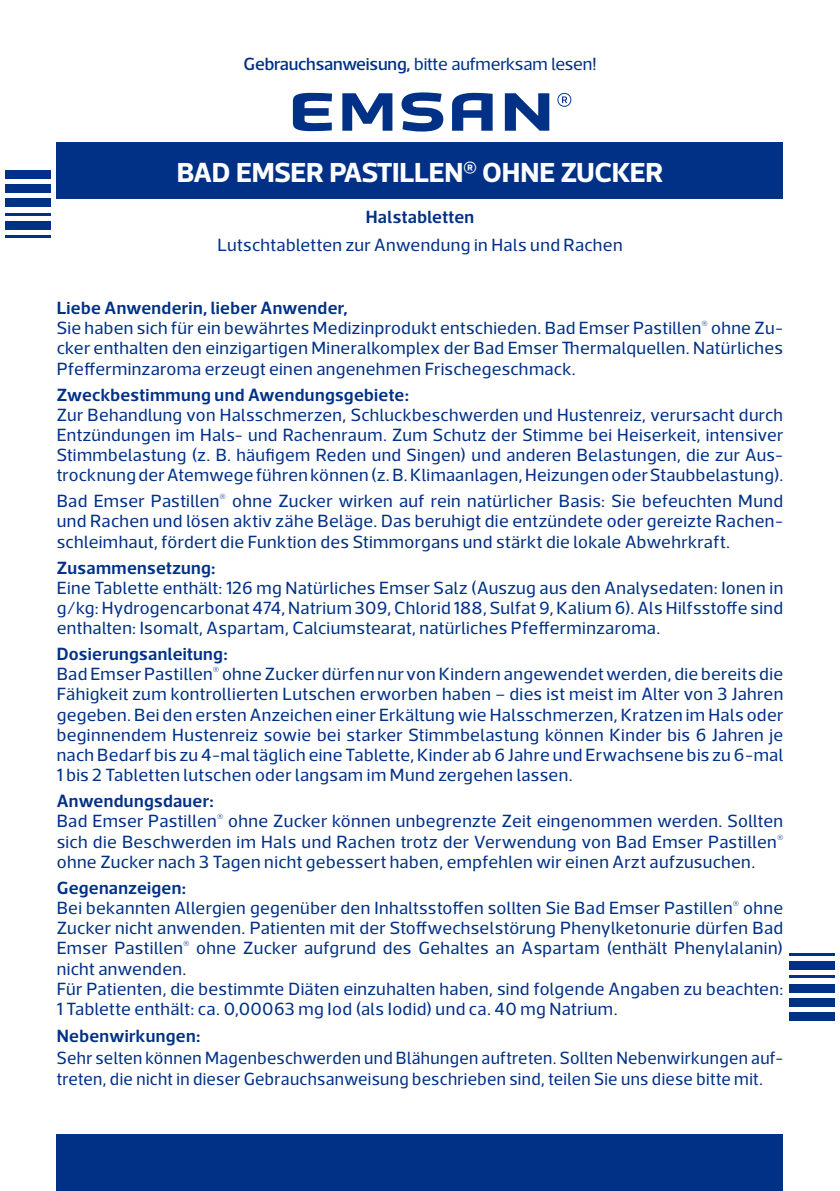
<style>
.page{position:relative;width:840px;height:1191px;background:#fff}
.page>*{position:absolute;margin:0;border:0;box-sizing:border-box;transform-origin:0 0}
.t1{font:700 28px "Acto";letter-spacing:-.01em;color:#fff}
.t2{font:18px/20.2px "Acto";letter-spacing:.015em;color:#003186}
.t3{font:18px/21.6px "Acto";letter-spacing:.015em;color:#003186;scale:.96 1}
.t4{font:600 18px "Acto";letter-spacing:.02em;color:#003186}
.t5{font:18px "Acto";letter-spacing:-.01em;color:#003186}
.s1{font-weight:500}
.s2{font-size:24px}
.s3{font-weight:600}
</style>
<div class="page">
<div style="left:6px;top:170px;width:45px;height:9px;background:#003186"></div>
<div style="left:6px;top:184px;width:45px;height:9px;background:#003186"></div>
<div style="left:6px;top:198px;width:45px;height:9px;background:#003186"></div>
<hr style="left:6px;top:213px;width:45px;height:2px;background:#003186">
<div style="left:6px;top:221px;width:45px;height:9px;background:#003186"></div>
<hr style="left:6px;top:235px;width:45px;height:3px;background:#003186">
<div style="left:788px;top:1012px;width:45px;height:8px;background:#003186"></div>
<div style="left:788px;top:998px;width:45px;height:8px;background:#003186"></div>
<div style="left:788px;top:984px;width:45px;height:8px;background:#003186"></div>
<hr style="left:788px;top:975px;width:45px;height:3px;background:#003186">
<div style="left:788px;top:961px;width:45px;height:8px;background:#003186"></div>
<hr style="left:788px;top:952px;width:45px;height:3px;background:#003186">
<div style="left:57px;top:142px;width:725px;height:56px;background:#003186"></div>
<svg style="left:293px;top:93px;width:39px;height:38px"></svg>
<svg style="left:342px;top:93px;width:50px;height:38px"></svg>
<svg style="left:401px;top:92px;width:42px;height:39px"></svg>
<svg style="left:504px;top:93px;width:45px;height:38px"></svg>
<svg style="left:452px;top:93px;width:40px;height:38px"></svg>
<svg style="left:557px;top:93px;width:14px;height:14px"></svg>
<div style="left:57px;top:1134px;width:725px;height:57px;background:#003186"></div>
<p class="t5" style="left:243px;top:54px;width:354px"><span class="s1">Gebrauchsanweisung,</span> bitte aufmerksam lesen!</p>
<h1 class="t1" style="left:177px;top:155px;width:487px">BAD EMSER PASTILLEN<span class="s2">®</span> OHNE ZUCKER</h1>
<p class="t4" style="left:365px;top:206px;width:110px">Halstabletten</p>
<p class="t2" style="left:217px;top:234px;width:406px">Lutschtabletten zur Anwendung in Hals und Rachen</p>
<p class="t2" style="left:57px;top:297px;width:727px"><span class="s3">Liebe Anwenderin, lieber Anwender,<br></span>Sie haben sich für ein bewährtes Medizinprodukt entschieden. Bad Emser Pastillen<sup>®</sup> ohne Zu&shy;cker enthalten den einzigartigen Mineralkomplex der Bad Emser Thermalquellen. Natürliches Pfefferminzaroma erzeugt einen angenehmen Frischegeschmack.</p>
<p class="t4" style="left:57px;top:383px;width:353px">Zweckbestimmung und Awendungsgebiete:</p>
<p class="t2" style="left:57px;top:404px;width:727px;text-align:justify">Zur Behandlung von Halsschmerzen, Schluckbeschwerden und Hustenreiz, verursacht durch Entzündungen im Hals- und Rachenraum. Zum Schutz der Stimme bei Heiserkeit, intensiver Stimmbelastung (z. B. häufigem Reden und Singen) und anderen Belastungen, die zur Aus&shy;trocknung der Atemwege führen können (z. B. Klimaanlagen, Heizungen oder Staubbelastung).</p>
<p class="t2" style="left:57px;top:491px;width:727px;text-align:justify">Bad Emser Pastillen<sup>®</sup> ohne Zucker wirken auf rein natürlicher Basis: Sie befeuchten Mund und Rachen und lösen aktiv zähe Beläge. Das beruhigt die entzündete oder gereizte Rachen&shy;schleimhaut, fördert die Funktion des Stimmorgans und stärkt die lokale Abwehrkraft.</p>
<p class="t4" style="left:57px;top:556px;width:160px">Zusammensetzung:</p>
<p class="t2" style="left:57px;top:577px;width:727px;text-align:justify">Eine Tablette enthält: 126 mg Natürliches Emser Salz (Auszug aus den Analysedaten: Ionen in g/kg: Hydrogencarbonat 474, Natrium 309, Chlorid 188, Sulfat 9, Kalium 6 ). Als Hilfsstoffe sind enthalten: Isomalt, Aspartam, Calciumstearat, natürliches Pfefferminzaroma.</p>
<p class="t2" style="left:57px;top:643px;width:727px"><span class="s3">Dosierungsanleitung:<br></span>Bad Emser Pastillen<sup>®</sup> ohne Zucker dürfen nur von Kindern angewendet werden, die bereits die Fähigkeit zum kontrollierten Lutschen erworben haben – dies ist meist im Alter von 3 Jahren gegeben. Bei den ersten Anzeichen einer Erkältung wie Halsschmerzen, Kratzen im Hals oder beginnendem Hustenreiz sowie bei starker Stimmbelastung können Kinder bis 6 Jahren je nach Bedarf bis zu 4-mal täglich eine Tablette, Kinder ab 6 Jahre und Erwachsene bis zu 6-mal 1 bis 2 Tabletten lutschen oder langsam im Mund zergehen lassen.</p>
<p class="t2" style="left:57px;top:790px;width:727px"><span class="s3">Anwendungsdauer:<br></span>Bad Emser Pastillen<sup>®</sup> ohne Zucker können unbegrenzte Zeit eingenommen werden. Sollten sich die Beschwerden im Hals und Rachen trotz der Verwendung von Bad Emser Pastillen<sup>® </sup>ohne Zucker nach 3 Tagen nicht gebessert haben, empfehlen wir einen Arzt aufzusuchen.</p>
<p class="t2" style="left:57px;top:877px;width:727px"><span class="s3">Gegenanzeigen:<br></span>Bei bekannten Allergien gegenüber den Inhaltsstoffen sollten Sie Bad Emser Pastillen<sup>®</sup> ohne Zucker nicht anwenden. Patienten mit der Stoffwechselstörung Phenylketonurie dürfen Bad Emser Pastillen<sup>®</sup> ohne Zucker aufgrund des Gehaltes an Aspartam (enthält Phenylalanin) nicht anwenden.<br>Für Patienten, die bestimmte Diäten einzuhalten haben, sind folgende Angaben zu beachten:<br>1 Tablette enthält: ca. 0,00063 mg Iod (als Iodid) und ca. 40 mg Natrium.</p>
<p class="t4" style="left:57px;top:1025px;width:145px">Nebenwirkungen:</p>
<p class="t3" style="left:57px;top:1046px;width:757px">Sehr selten können Magenbeschwerden und Blähungen auftreten. Sollten Nebenwirkungen auf&shy;treten, die nicht in dieser Gebrauchsanweisung beschrieben sind, teilen Sie uns diese bitte mit.</p>
</div>
